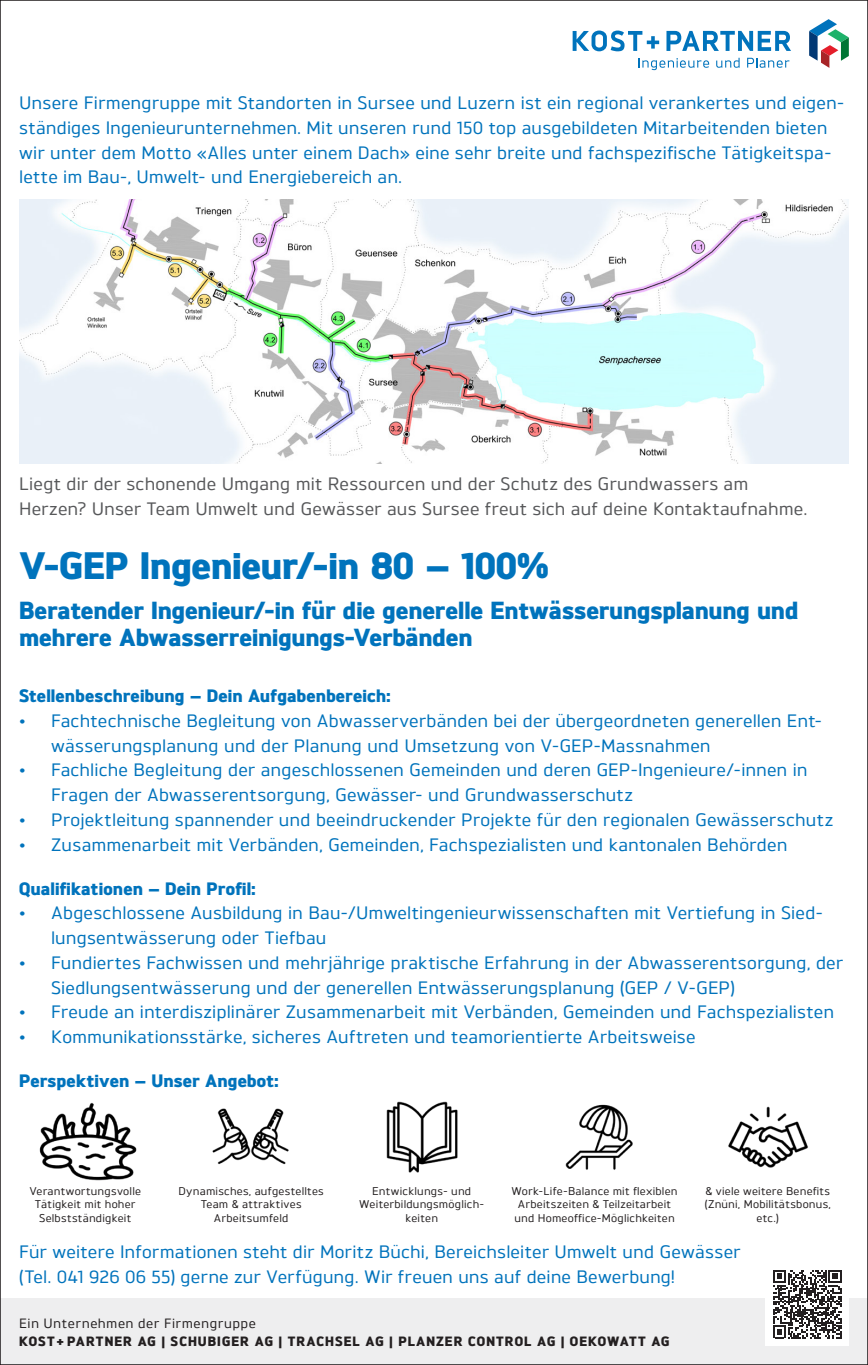
<style>
.page{position:relative;width:868px;height:1365px;background:#fff}
.page>*{position:absolute;margin:0;border:0;box-sizing:border-box;transform-origin:0 0}
.Stellentitel{font:800 38.25px "Brokman";letter-spacing:-.01em;color:#0073bc}
.Untertitel{font:800 24.75px/27px "Brokman";letter-spacing:-.005em;color:#0073bc}
.Body{font:500 18px/24.8px "Brokman";letter-spacing:.01em;color:#0073bc}
.Bilduntertitel{font:500 18px "Brokman";letter-spacing:.01em;color:#57585a}
.Untertitel-2{font:800 18px "Brokman";letter-spacing:.01em;color:#0073bc}
.t1{font:800 13.5px "Brokman";letter-spacing:.075em;color:#231f20}
.t2{font:500 13.5px "Brokman";letter-spacing:.04em;color:#231f20}
.Beschr__Icons{font:500 11.25px/13.5px "Brokman";letter-spacing:.02em;color:#231f20;text-align:center}
</style>
<div class="page">
<div style="left:0;top:1298px;width:867px;height:67px;background:#eeeeef"></div>
<svg style="left:809px;top:19px;width:39px;height:49px"></svg>
<svg style="left:572px;top:31px;width:87px;height:20px"></svg>
<svg style="left:666px;top:31px;width:125px;height:20px"></svg>
<svg style="left:638px;top:58px;width:71px;height:12px"></svg>
<svg style="left:716px;top:58px;width:23px;height:10px"></svg>
<svg style="left:747px;top:58px;width:42px;height:10px"></svg>
<div style="left:765px;top:1262px;width:83px;height:84px;background:#fff"></div>
<svg style="left:773px;top:1270px;width:68px;height:68px"></svg>
<img style="left:212px;top:1108px;width:77px;height:57px">
<img style="left:386px;top:1101px;width:72px;height:72px">
<img style="left:565px;top:1104px;width:68px;height:66px">
<img style="left:39px;top:1102px;width:98px;height:78px">
<img style="left:728px;top:1106px;width:80px;height:62px">
<img style="left:19px;top:199px;width:829px;height:265px">
<p class="Body" style="left:19px;top:90px;width:826px">Unsere Firmengruppe mit Standorten in Sursee und Luzern ist ein regional verankertes und eigen&shy;ständiges Ingenieurunternehmen. Mit unseren rund 150 top ausgebildeten Mitarbeitenden bieten wir unter dem Motto «Alles unter einem Dach» eine sehr breite und fachspezifische Tätigkeitspa&shy;lette im Bau-, Umwelt- und Energiebereich an.</p>
<p class="Bilduntertitel" style="left:19px;top:472px;width:730px">Liegt dir der schonende Umgang mit Ressourcen und der Schutz des Grundwassers am</p>
<p class="Bilduntertitel" style="left:19px;top:497px;width:789px">Herzen? Unser Team Umwelt und Gewässer aus Sursee freut sich auf deine Kontaktaufnahme.</p>
<p class="Stellentitel" style="left:19px;top:538px;width:531px">V-GEP Ingenieur/-in 80 — 100%</p>
<p class="Untertitel" style="left:19px;top:595px;width:781px">Beratender Ingenieur/-in für die generelle Entwässerungsplanung und mehrere Abwasserreinigungs-Verbänden</p>
<p class="Untertitel-2" style="left:19px;top:683px;width:373px">Stellenbeschreibung — Dein Aufgabenbereich:</p>
<p class="Body" style="left:51px;top:707px;width:772px;text-indent:-32px">• Fachtechnische Begleitung von Abwasserverbänden bei der übergeordneten generellen Ent&shy;wässerungsplanung und der Planung und Umsetzung von V-GEP-Massnahmen</p>
<p class="Body" style="left:51px;top:757px;width:757px;text-indent:-32px">• Fachliche Begleitung der angeschlossenen Gemeinden und deren GEP-Ingenieure/-innen in<br>Fragen der Abwasserentsorgung, Gewässer- und Grundwasserschutz</p>
<p class="Body" style="left:19px;top:806px;width:815px">• Projektleitung spannender und beeindruckender Projekte für den regionalen Gewässerschutz</p>
<p class="Body" style="left:19px;top:831px;width:769px">• Zusammenarbeit mit Verbänden, Gemeinden, Fachspezialisten und kantonalen Behörden</p>
<p class="Untertitel-2" style="left:19px;top:875px;width:238px">Qualifikationen — Dein Profil:</p>
<p class="Body" style="left:51px;top:900px;width:773px;text-indent:-32px">• Abgeschlossene Ausbildung in Bau-/Umweltingenieurwissenschaften mit Vertiefung in Sied&shy;lungsentwässerung oder Tiefbau</p>
<p class="Body" style="left:51px;top:949px;width:793px;text-indent:-32px">• Fundiertes Fachwissen und mehrjährige praktische Erfahrung in der Abwasserentsorgung, der<br>Siedlungsentwässerung und der generellen Entwässerungsplanung (GEP / V-GEP)</p>
<p class="Body" style="left:19px;top:999px;width:816px">• Freude an interdisziplinärer Zusammenarbeit mit Verbänden, Gemeinden und Fachspezialisten</p>
<p class="Body" style="left:19px;top:1024px;width:678px">• Kommunikationsstärke, sicheres Auftreten und teamorientierte Arbeitsweise</p>
<p class="Untertitel-2" style="left:19px;top:1068px;width:261px">Perspektiven — Unser Angebot:</p>
<p class="Beschr__Icons" style="left:29px;top:1184px;width:113px">Verantwortungsvolle<br>Tätigkeit mit hoher<br>Selbstständigkeit</p>
<p class="Beschr__Icons" style="left:704px;top:1183px;width:128px">&amp; viele weitere Benefits (Znüni, Mobilitätsbonus, etc.)</p>
<p class="Body" style="left:19px;top:1238px;width:723px">Für weitere Informationen steht dir Moritz Büchi, Bereichsleiter Umwelt und Gewässer (Tel. 041 926 06 55) gerne zur Verfügung. Wir freuen uns auf deine Bewerbung!</p>
<p class="Beschr__Icons" style="left:178px;top:1183px;width:147px">Dynamisches, aufgestelltes<br>Team &amp; attraktives</p>
<p class="Beschr__Icons" style="left:214px;top:1210px;width:76px">Arbeitsumfeld</p>
<p class="Beschr__Icons" style="left:359px;top:1184px;width:126px">Entwicklungs- und<br>Weiterbildungsmöglich&shy;keiten</p>
<p class="Beschr__Icons" style="left:511px;top:1183px;width:167px">Work-Life-Balance mit flexiblen</p>
<p class="Beschr__Icons" style="left:514px;top:1197px;width:162px">Arbeitszeiten &amp; Teilzeitarbeit und Homeoffice-Möglichkeiten</p>
<p class="t2" style="left:19px;top:1314px;width:238px">Ein Unternehmen der Firmengruppe</p>
<p class="t1" style="left:19px;top:1331px;width:652px">KOST+ PARTNER AG | SCHUBIGER AG | TRACHSEL AG | PLANZER CONTROL AG | OEKOWATT AG</p>
</div>
